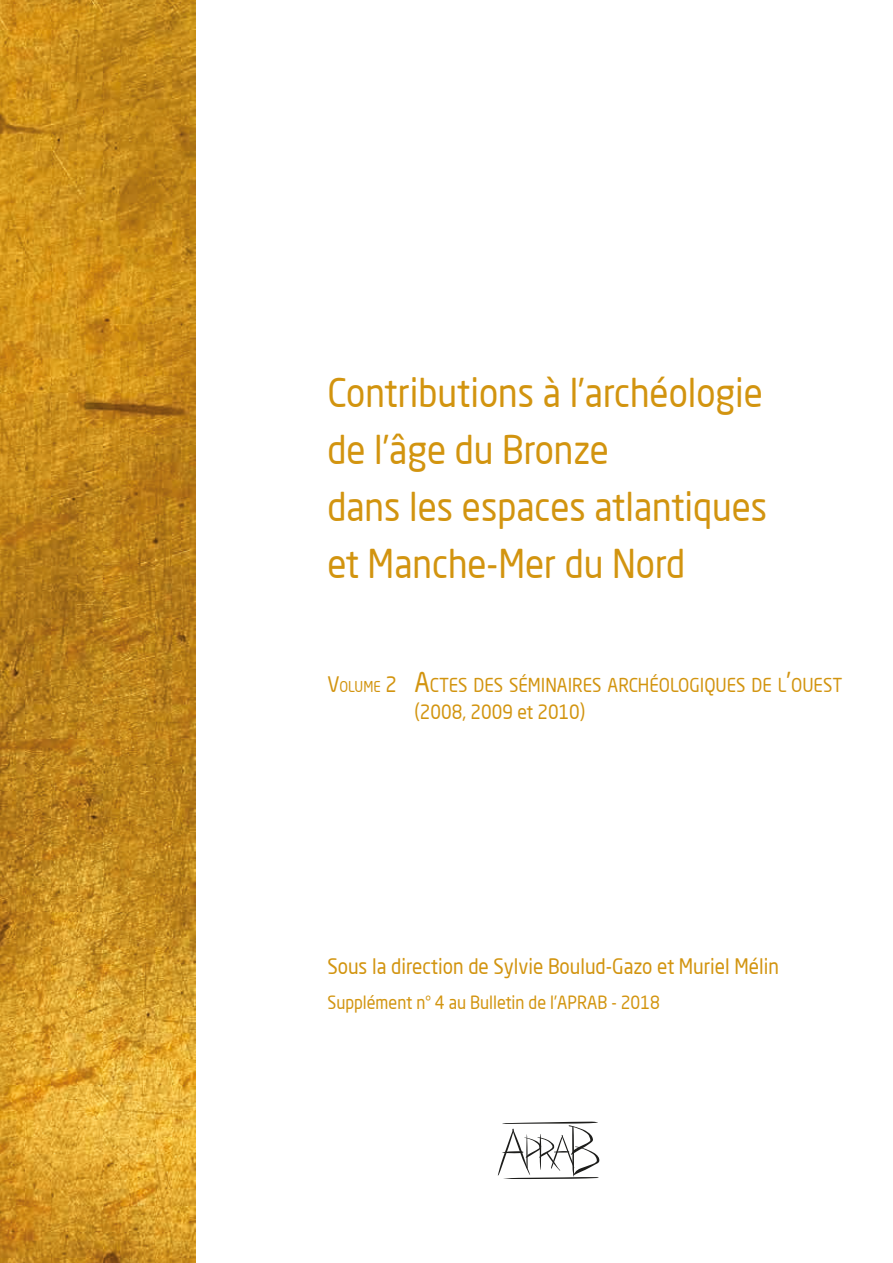
<style>
.page{position:relative;width:893px;height:1263px;background:#fff}
.page>*{position:absolute;margin:0;border:0;box-sizing:border-box;transform-origin:0 0}
.t1{font:39px/57px "Neo Sans Pro";color:#d2940f;scale:.9 1}
.t2{font:21px "Neo Sans Pro";color:#d2940f;scale:.9 1}
.t3{font:19.5px "Neo Sans Pro";color:#d2940f;scale:.9 1}
.t4{font:18.9px "Neo Sans Pro";color:#d2940f;scale:.9 1}
.t5{font:18px "Neo Sans Pro";color:#d2940f;scale:.9 1}
.s1{font-size:21px}
.s2{font-size:14.7px}
.s3{font-size:27px}
.s4{font-style:inherit}
</style>
<div class="page">
<svg style="left:498px;top:1121px;width:101px;height:58px"></svg>
<img style="left:0;top:0;width:196px;height:1263px">
<p class="t1" style="left:327px;top:363px;width:490px">Contributions à l’archéologie de l’âge du Bronze<br>dans les espaces atlantiques et Manche-Mer du Nord</p>
<p class="t4" style="left:327px;top:673px;width:574px"><span class="s1">V</span><span class="s2">OLUME</span> <span class="s1">2</span> <span class="s3">A</span>CTES DES SÉMINAIRES ARCHÉOLOGIQUES DE L<span class="s3">’</span>OUEST</p>
<p class="t3" style="left:415px;top:700px;width:191px">(2008, 2009 <span class="s4">et</span> 2010)</p>
<p class="t2" style="left:327px;top:953px;width:503px">Sous la direction de Sylvie Boulud-Gazo et Muriel Mélin</p>
<p class="t5" style="left:327px;top:992px;width:371px">Supplément n° 4 au Bulletin de l’APRAB - 2018</p>
</div>
